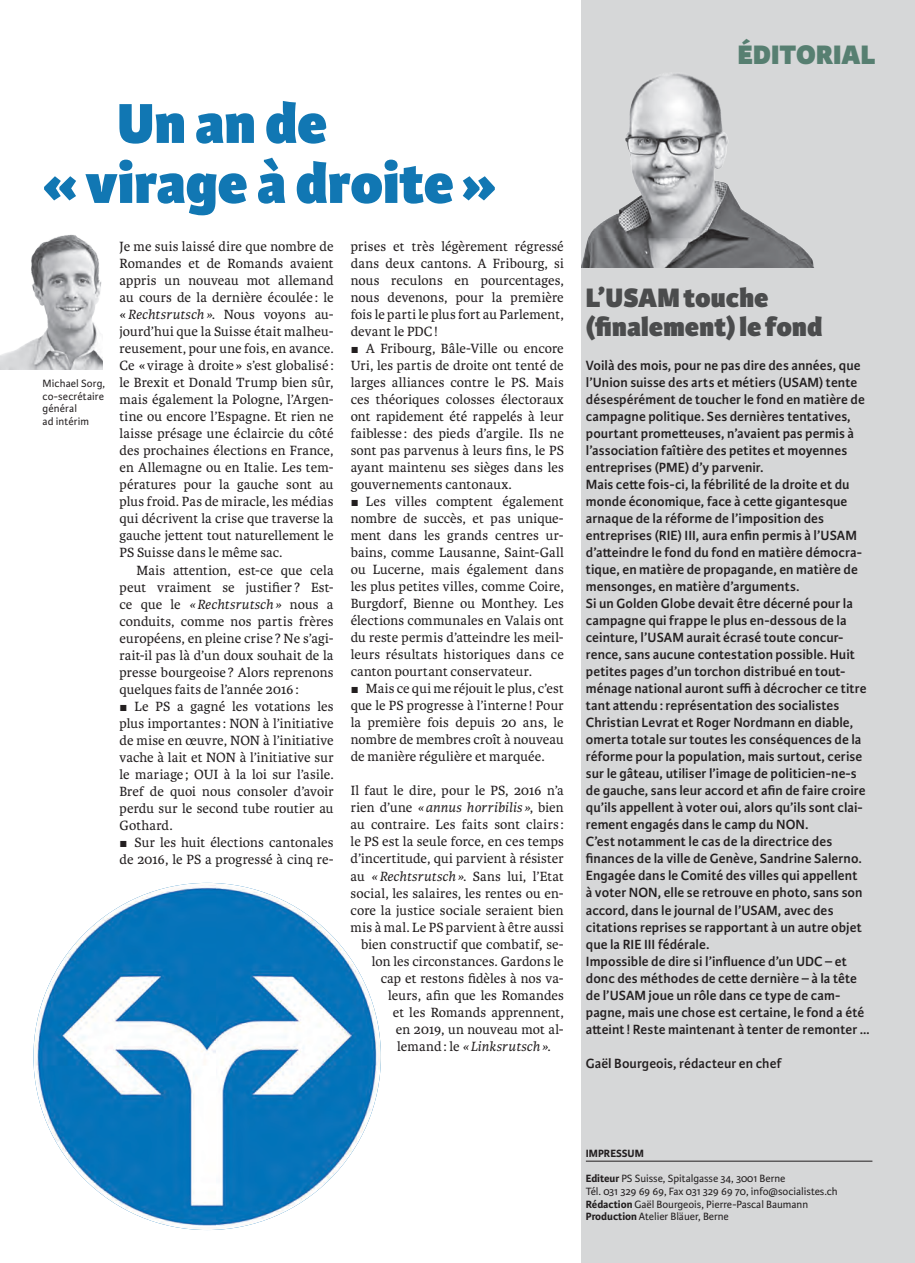
<style>
.page{position:relative;width:915px;height:1263px;background:#fff}
.page>*{position:absolute;margin:0;border:0;box-sizing:border-box;transform-origin:0 0}
.t1{font:800 60px/60px "Karmina Sans";color:#1177b3}
.t2{font:800 28.5px/28.5px "Karmina Sans";letter-spacing:.005em;color:#4b4c4d}
.t3{font:800 28.5px "Karmina Sans";color:#577f71}
.t4{font:14.25px/17px "Karmina";letter-spacing:.01em;color:#231f20;text-align:justify}
.t5{font:600 14.25px/17px "Karmina Sans";letter-spacing:.005em;color:#231f20}
.t6{font:italic 14.25px "Karmina";letter-spacing:.01em;color:#231f20}
.t7{font:11.25px/12.8px "Karmina Sans";color:#231f20}
.t8{font:700 11.25px "Karmina Sans";color:#231f20}
.s1{font-style:normal}
.s2{font-style:italic}
.s3{font-weight:700}
</style>
<div class="page">
<div style="left:581px;top:0;width:333px;height:1263px;background:#d6d7d8"></div>
<img style="left:581px;top:74px;width:233px;height:194px">
<hr style="left:585px;top:1161px;width:287px;height:1px;background:#231f20">
<img style="left:33px;top:883px;width:348px;height:347px;border-radius:174px">
<img style="left:0;top:234px;width:102px;height:136px">
<h1 class="t1" style="left:43px;top:96px;width:455px;text-indent:74px">Un an de «virage à droite»</h1>
<p class="t4" style="left:350px;top:238px;width:215px">prises et très légèrement régressé dans deux cantons. A Fribourg, si nous reculons en pourcentages, nous devenons, pour la première fois le parti le plus fort au Parlement, devant le PDC!</p>
<p class="t4" style="left:350px;top:340px;width:215px;text-indent:15px">A Fribourg, Bâle-Ville ou encore Uri, les partis de droite ont tenté de larges alliances contre le PS. Mais ces théoriques colosses électoraux ont rapidement été rappelés à leur faiblesse : des pieds d’argile. Ils ne sont pas parvenus à leurs fins, le PS ayant maintenu ses sièges dans les gouvernements cantonaux.</p>
<p class="t4" style="left:350px;top:493px;width:215px;text-indent:15px">Les villes comptent également nombre de succès, et pas unique&shy;ment dans les grands centres ur&shy;bains, comme Lausanne, Saint-Gall ou Lucerne, mais également dans les plus petites villes, comme Coire, Burgdorf, Bienne ou Monthey. Les élections communales en Valais ont du reste permis d’atteindre les meil&shy;leurs résultats historiques dans ce canton pourtant conservateur.</p>
<p class="t4" style="left:350px;top:680px;width:215px;text-indent:15px">Mais ce qui me réjouit le plus, c’est que le PS progresse à l’interne ! Pour la première fois depuis 20 ans, le nombre de membres croît à nouveau de manière régulière et marquée.</p>
<p class="t4" style="left:350px;top:782px;width:214px">Il faut le dire, pour le PS, 2016 n’a</p>
<p class="t6" style="left:350px;top:800px;width:214px"><span class="s1">rien d’une</span> «annus horribilis »<span class="s1">, bien</span></p>
<p class="t4" style="left:350px;top:816px;width:214px">au contraire. Les faits sont clairs :</p>
<p class="t4" style="left:350px;top:833px;width:215px">le PS est la seule force, en ces temps</p>
<p class="t4" style="left:350px;top:850px;width:214px">d’incertitude, qui parvient à résister</p>
<p class="t4" style="left:350px;top:867px;width:214px">au <span class="s2">«Rechtsrutsch»</span>. Sans lui, l’Etat</p>
<p class="t4" style="left:350px;top:885px;width:214px">social, les salaires, les rentes ou en-</p>
<p class="t4" style="left:350px;top:902px;width:215px">core la justice sociale seraient bien</p>
<p class="t4" style="left:350px;top:919px;width:214px">mis à mal. Le PS parvient à être aussi</p>
<p class="t4" style="left:361px;top:936px;width:204px">bien constructif que combatif, se-</p>
<p class="t4" style="left:371px;top:953px;width:194px">lon les circonstances. Gardons le</p>
<p class="t4" style="left:380px;top:970px;width:184px">cap et restons fidèles à nos va-</p>
<p class="t4" style="left:388px;top:987px;width:177px">leurs, afin que les Romandes</p>
<p class="t4" style="left:392px;top:1004px;width:173px">et les Romands apprennent,</p>
<p class="t4" style="left:395px;top:1021px;width:169px">en 2019, un nouveau mot al-</p>
<p class="t6" style="left:397px;top:1038px;width:155px"><span class="s1">lemand: le</span> « Linksrutsch»<span class="s1">.</span></p>
<p class="t4" style="left:119px;top:238px;width:215px">Je me suis laissé dire que nombre de Romandes et de Romands avaient appris un nouveau mot allemand au cours de la dernière écoulée : le «<span class="s2">Rechtsrutsch»</span>. Nous voyons au&shy;jourd’hui que la Suisse était malheu&shy;reusement, pour une fois, en avance.<br>Ce « virage à droite » s’est globalisé : le Brexit et Donald Trump bien sûr, mais également la Pologne, l’Argen&shy;tine ou encore l’Espagne. Et rien ne laisse présage une éclaircie du côté des prochaines élections en France, en Allemagne ou en Italie. Les tem&shy;pératures pour la gauche sont au plus froid. Pas de miracle, les médias qui décrivent la crise que traverse la gauche jettent tout naturellement le PS Suisse dans le même sac.</p>
<p class="t4" style="left:119px;top:562px;width:215px;text-indent:17px">Mais attention, est-ce que cela peut vraiment se justifier ? Est&shy;ce que le <span class="s2">«Rechtsrutsch»</span> nous a conduits, comme nos partis frères européens, en pleine crise ? Ne s’agi&shy;rait-il pas là d’un doux souhait de la presse bourgeoise ? Alors reprenons quelques faits de l’année 2016:</p>
<p class="t4" style="left:119px;top:698px;width:215px;text-indent:15px">Le PS a gagné les votations les plus importantes : NON à l’initiative de mise en œuvre, NON à l’initiative vache à lait et NON à l’initiative sur le mariage ; OUI à la loi sur l’asile.<br>Bref de quoi nous consoler d’avoir perdu sur le second tube routier au Gothard.</p>
<p class="t4" style="left:119px;top:834px;width:215px;text-align:right">Sur les huit élections cantonales de 2016, le PS a progressé à cinq re-</p>
<p class="t7" style="left:43px;top:377px;width:64px">Michael Sorg, co-secrétaire général<br>ad intérim</p>
<h2 class="t3" style="left:737px;top:38px;width:139px">ÉDITORIAL</h2>
<h2 class="t2" style="left:585px;top:285px;width:238px">L’USAM touche (finalement) le fond</h2>
<p class="t5" style="left:585px;top:357px;width:285px">Voilà des mois, pour ne pas dire des années, que l’Union suisse des arts et métiers (USAM) tente désespérément de toucher le fond en matière de campagne politique. Ses dernières tentatives, pourtant prometteuses, n’avaient pas permis à l’association faîtière des petites et moyennes entreprises (PME) d’y parvenir.<br>Mais cette fois-ci, la fébrilité de la droite et du monde économique, face à cette gigantesque arnaque de la réforme de l’imposition des entreprises (RIE) III, aura enfin permis à l’USAM d’atteindre le fond du fond en matière démocra&shy;tique, en matière de propagande, en matière de mensonges, en matière d’arguments.<br>Si un Golden Globe devait être décerné pour la campagne qui frappe le plus en-dessous de la ceinture, l’USAM aurait écrasé toute concur&shy;rence, sans aucune contestation possible. Huit petites pages d’un torchon distribué en tout&shy;ménage national auront suffi à décrocher ce titre tant attendu: représentation des socialistes Christian Levrat et Roger Nordmann en diable, omerta totale sur toutes les conséquences de la réforme pour la population, mais surtout, cerise sur le gâteau, utiliser l’image de politicien-ne-s de gauche, sans leur accord et afin de faire croire qu’ils appellent à voter oui, alors qu’ils sont clai&shy;rement engagés dans le camp du NON.<br>C’est notamment le cas de la directrice des finances de la ville de Genève, Sandrine Salerno.<br>Engagée dans le Comité des villes qui appellent<br>à voter NON, elle se retrouve en photo, sans son accord, dans le journal de l’USAM, avec des citations reprises se rapportant à un autre objet que la RIE III fédérale.<br>Impossible de dire si l’influence d’un UDC – et donc des méthodes de cette dernière – à la tête de l’USAM joue un rôle dans ce type de cam&shy;pagne, mais une chose est certaine, le fond a été atteint! Reste maintenant à tenter de remonter …</p>
<p class="t5" style="left:585px;top:1055px;width:197px">Gaël Bourgeois, rédacteur en chef</p>
<p class="t8" style="left:585px;top:1146px;width:59px">IMPRESSUM</p>
<p class="t7" style="left:585px;top:1172px;width:253px"><span class="s3">Editeur</span> PS Suisse, Spitalgasse 34, 3001 Berne<br>Tél. 031 329 69 69, Fax 031 329 69 70, info@socialistes.ch <span class="s3">Rédaction</span> Gaël Bourgeois, Pierre-Pascal Baumann <span class="s3">Production</span> Atelier Bläuer, Berne</p>
</div>
